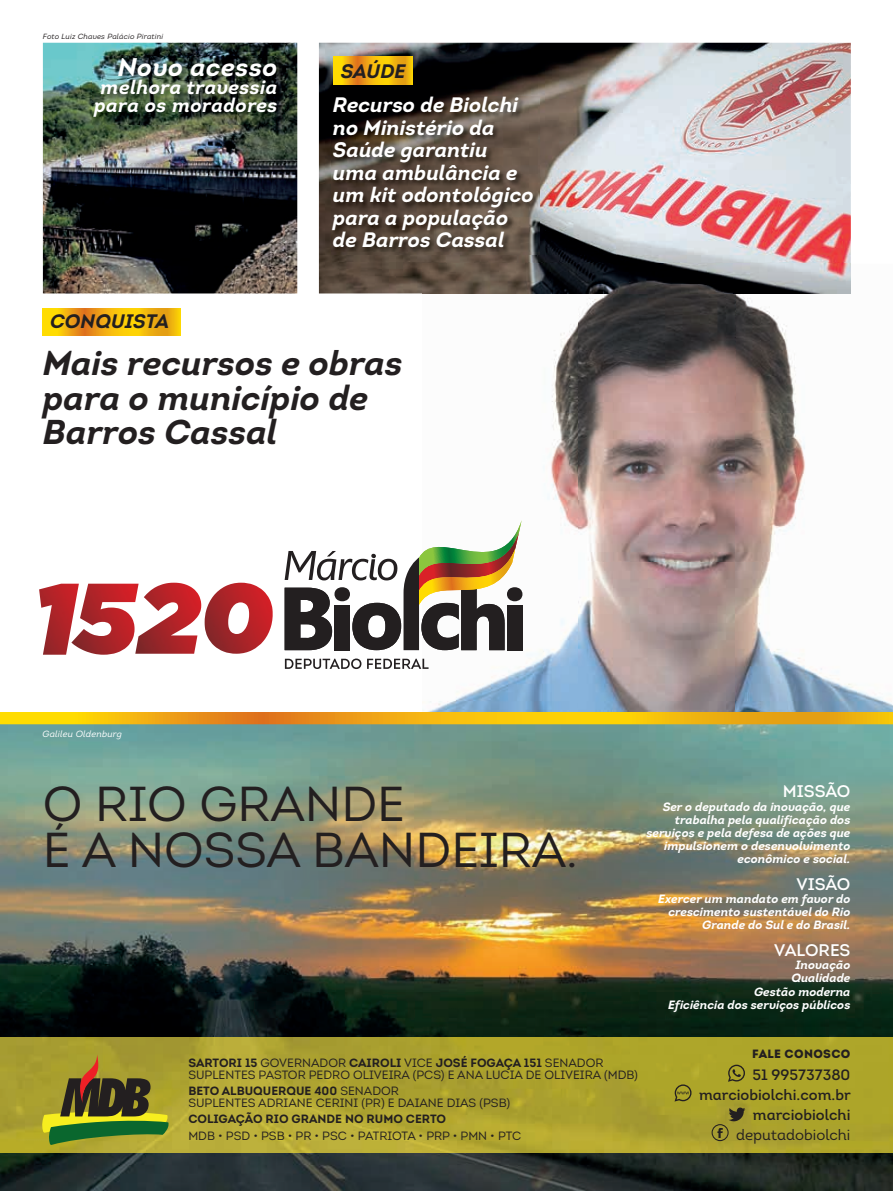
<style>
.page{position:relative;width:893px;height:1191px;background:#fff}
.page>*{position:absolute;margin:0;border:0;box-sizing:border-box;transform-origin:0 0}
.t1{font:48.9px/45.8px "Intro";color:#231f20}
.t2{font:italic 700 34.5px/34.5px "Intro";color:#231f20}
.t3{font:italic 700 25.5px "Intro";letter-spacing:.02em;color:#fff}
.t4{font:italic 700 20.85px/22.5px "Intro";color:#fff}
.t5{font:italic 700 19.5px/18px "Intro";letter-spacing:.02em;color:#fff;text-align:center}
.t6{font:italic 700 19.5px "Intro";color:#231f20}
.t7{font:16.8px "Intro Regular Alt";color:#fff}
.t8{font:15px/19.8px "Intro Regular Alt";color:#231f20;text-align:right}
.t9{font:15px "Intro Book Alt";color:#231f20}
.t10{font:italic 700 12px/13.2px "Intro";color:#fff;text-align:right}
.t11{font:12px "Intro Book Alt";color:#231f20}
.t12{font:700 12px "Intro";color:#231f20}
.t13{font:12px/12px "Intro";color:#231f20}
.t14{font:12px "Intro Black Caps";letter-spacing:.03em;color:#231f20}
.t15{font:italic 9px "Intro";letter-spacing:.02em;color:#fff}
.t16{font:italic 7.5px "Intro";letter-spacing:.02em;color:#231f20}
.s1{font-family:"Intro Book Alt";font-weight:400}
.s2{font-family:"Intro"}
.s3{font-weight:700}
.s4{font-family:"Intro Book Alt"}
</style>
<div class="page">
<img style="left:319px;top:43px;width:532px;height:250px">
<svg style="left:333px;top:57px;width:79px;height:27px;background:#f2b40e"></svg>
<img style="left:43px;top:43px;width:254px;height:250px">
<img style="left:422px;top:293px;width:314px;height:120px">
<img style="left:736px;top:293px;width:115px;height:120px">
<img style="left:422px;top:413px;width:471px;height:299px">
<img style="left:422px;top:264px;width:429px;height:29px">
<svg style="left:285px;top:658px;width:144px;height:11px"></svg>
<svg style="left:285px;top:520px;width:237px;height:130px"></svg>
<svg style="left:39px;top:582px;width:234px;height:72px"></svg>
<img style="left:135px;top:582px;width:66px;height:71px">
<svg style="left:0;top:712px;width:893px;height:12px;background:#f1b20f"></svg>
<img style="left:92px;top:57px;width:192px;height:68px">
<img style="left:331px;top:97px;width:208px;height:157px">
<img style="left:0;top:724px;width:893px;height:467px">
<img style="left:0;top:1037px;width:893px;height:115px">
<svg style="left:41px;top:1054px;width:128px;height:91px;background:#7b7e2a"></svg>
<svg style="left:728px;top:1064px;width:17px;height:17px"></svg>
<svg style="left:674px;top:1084px;width:17px;height:17px"></svg>
<svg style="left:712px;top:1107px;width:33px;height:34px"></svg>
<svg style="left:43px;top:308px;width:137px;height:27px;background:#f2b30e"></svg>
<p class="t16" style="left:43px;top:32px;width:122px">Foto Luiz Chaves Palácio Piratini</p>
<h3 class="t3" style="left:118px;top:51px;width:161px">Novo acesso</h3>
<h3 class="t5" style="left:94px;top:78px;width:185px">melhora travessia para os moradores</h3>
<h3 class="t6" style="left:50px;top:309px;width:120px">CONQUISTA</h3>
<h3 class="t6" style="left:341px;top:58px;width:67px">SAÚDE</h3>
<h3 class="t4" style="left:333px;top:94px;width:202px">Recurso de Biolchi no Ministério da<br>Saúde garantiu uma ambulância e um kit odontológico para a população de Barros Cassal</h3>
<h2 class="t2" style="left:43px;top:346px;width:361px">Mais recursos e obras para o município de<br>Barros Cassal</h2>
<p class="t15" style="left:43px;top:729px;width:81px">Galileu Oldenburg</p>
<h1 class="t1" style="left:43px;top:782px;width:536px">O RIO GRANDE<br>É A NOSSA BANDEIRA.</h1>
<h3 class="t7" style="left:783px;top:781px;width:69px">MISSÃO</h3>
<p class="t10" style="left:646px;top:799px;width:206px">Ser o deputado da inovação, que trabalha pela qualificação dos serviços e pela defesa de ações que impulsionem o desenvolvimento econômico e social.</p>
<h3 class="t7" style="left:796px;top:873px;width:55px">VISÃO</h3>
<p class="t10" style="left:658px;top:892px;width:194px">Exercer um mandato em favor do crescimento sustentável do Rio<br>Grande do Sul e do Brasil.</p>
<h3 class="t7" style="left:774px;top:939px;width:78px">VALORES</h3>
<p class="t10" style="left:668px;top:958px;width:184px">Inovação<br>Qualidade<br>Gestão moderna<br>Eficiência dos serviços públicos</p>
<p class="t12" style="left:188px;top:1055px;width:417px">SARTORI 15 <span class="s1">GOVERNADOR</span> CAIROLI <span class="s1">VICE</span> JOSÉ FOGAÇA 151 <span class="s1">SENADOR</span></p>
<p class="t11" style="left:188px;top:1067px;width:451px"><span class="s2">SUPLENTES</span> PASTOR PEDRO OLIVEIRA (PCS) E ANA LUCIA DE OLIVEIRA (MDB)</p>
<p class="t13" style="left:188px;top:1085px;width:323px"><span class="s3">BETO ALBUQUERQUE 400</span> <span class="s4">SENADOR<br></span>SUPLENTES ADRIANE CERINI (PR) E DAIANE DIAS (PSB)</p>
<p class="t12" style="left:188px;top:1111px;width:259px">COLIGAÇÃO RIO GRANDE NO RUMO CERTO</p>
<p class="t11" style="left:188px;top:1128px;width:334px">MDB • PSD • PSB • PR • PSC • PATRIOTA • PRP • PMN • PTC</p>
<p class="t14" style="left:752px;top:1045px;width:100px">FALE CONOSCO</p>
<p class="t8" style="left:699px;top:1065px;width:153px">51 995737380 marciobiolchi.com.br marciobiolchi</p>
<p class="t9" style="left:736px;top:1125px;width:116px">deputadobiolchi</p>
</div>
